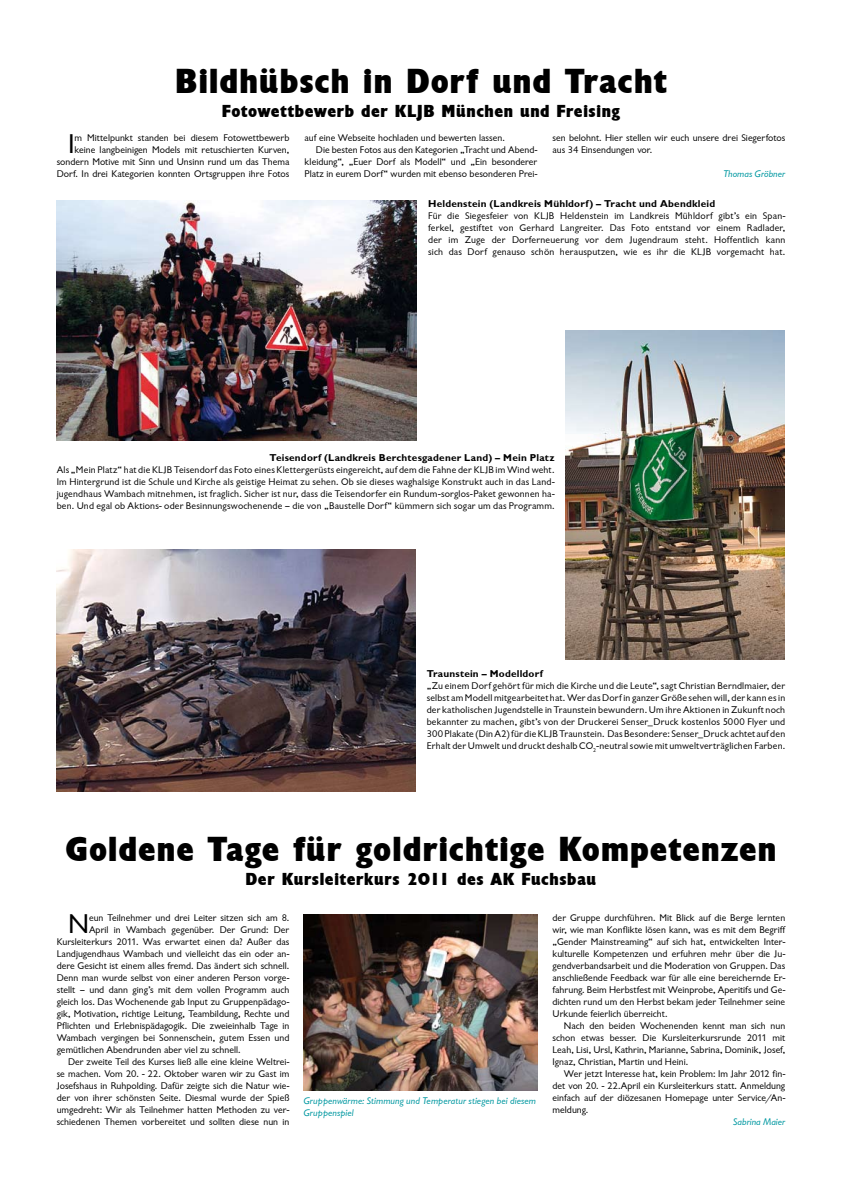
<style>
.page{position:relative;width:842px;height:1191px;background:#fff}
.page>*{position:absolute;margin:0;border:0;box-sizing:border-box;transform-origin:0 0}
.t1{font:36px "Garrison Cond Sans BOLD";letter-spacing:.025em;color:#000;scale:1.1 1}
.t2{font:28px "Garrison Sans";color:#000}
.t3{font:18px "Garrison Cond Sans BOLD";letter-spacing:.03em;color:#000;scale:1.1 1}
.t4{font:10px/12px "Garrison Sans";letter-spacing:.005em;color:#000;text-align:justify}
.t5{font:10px "Garrison Sans BOLD";letter-spacing:.02em;color:#000}
.t6{font:10px/12px "Garrison Sans ITALIC";letter-spacing:.005em;color:#0098a1}
</style>
<div class="page">
<img style="left:57px;top:201px;width:360px;height:240px">
<img style="left:57px;top:549px;width:358px;height:242px">
<img style="left:566px;top:331px;width:219px;height:329px">
<img style="left:303px;top:914px;width:235px;height:176px">
<h1 class="t1" style="left:175px;top:61px;width:448px">Bildhübsch in Dorf und Tracht</h1>
<h3 class="t3" style="left:222px;top:101px;width:364px">Fotowettbewerb der KLJB München und Freising</h3>
<p class="t4" style="left:57px;top:132px;width:234px;text-align:right">m Mittelpunkt standen bei diesem Fotowettbewerb keine langbeinigen Models mit retuschierten Kurven, sondern Motive mit Sinn und Unsinn rund um das Thema Dorf. In drei Kategorien konnten Ortsgruppen ihre Fotos</p>
<h2 class="t2" style="left:68px;top:128px;width:8px">I</h2>
<p class="t4" style="left:305px;top:132px;width:202px">auf eine Webseite hochladen und bewerten lassen.</p>
<p class="t4" style="left:316px;top:144px;width:223px">Die besten Fotos aus den Kategorien „Tracht und Abend-</p>
<p class="t4" style="left:305px;top:156px;width:234px">kleidung“, „Euer Dorf als Modell“ und „Ein besonderer</p>
<p class="t4" style="left:305px;top:168px;width:234px">Platz in eurem Dorf“ wurden mit ebenso besonderen Prei-</p>
<p class="t4" style="left:552px;top:132px;width:234px">sen belohnt. Hier stellen wir euch unsere drei Siegerfotos aus 34 Einsendungen vor.</p>
<p class="t6" style="left:723px;top:167px;width:63px">Thomas Gröbner</p>
<p class="t5" style="left:428px;top:198px;width:289px">Heldenstein (Landkreis Mühldorf) – Tracht und Abendkleid</p>
<p class="t4" style="left:428px;top:210px;width:359px">Für die Siegesfeier von KLJB Heldenstein im Landkreis Mühldorf gibt’s ein Span&shy;ferkel, gestiftet von Gerhard Langreiter. Das Foto entstand vor einem Radlader, der im Zuge der Dorferneuerung vor dem Jugendraum steht. Hoffentlich kann sich das Dorf genauso schön herausputzen, wie es ihr die KLJB vorgemacht hat.</p>
<p class="t5" style="left:270px;top:452px;width:286px">Teisendorf (Landkreis Berchtesgadener Land) – Mein Platz</p>
<p class="t4" style="left:57px;top:463px;width:499px">Als „Mein Platz“ hat die KLJB Teisendorf das Foto eines Klettergerüsts eingereicht, auf dem die Fahne der KLJB im Wind weht.<br>Im Hintergrund ist die Schule und Kirche als geistige Heimat zu sehen. Ob sie dieses waghalsige Konstrukt auch in das Land&shy;jugendhaus Wambach mitnehmen, ist fraglich. Sicher ist nur, dass die Teisendorfer ein Rundum-sorglos-Paket gewonnen ha&shy;ben. Und egal ob Aktions- oder Besinnungswochenende – die von „Baustelle Dorf“ kümmern sich sogar um das Programm.</p>
<p class="t5" style="left:427px;top:667px;width:118px">Traunstein – Modelldorf</p>
<p class="t4" style="left:427px;top:679px;width:360px">„Zu einem Dorf gehört für mich die Kirche und die Leute“, sagt Christian Berndlmaier, der selbst am Modell mitgearbeitet hat. Wer das Dorf in ganzer Größe sehen will, der kann es in der katholischen Jugendstelle in Traunstein bewundern. Um ihre Aktionen in Zukunft noch bekannter zu machen, gibt’s von der Druckerei Senser_Druck kostenlos 5000 Flyer und 300 Plakate (Din A2) für die KLJB Traunstein. Das Besondere: Senser_Druck achtet auf den Erhalt der Umwelt und druckt deshalb CO<sub>2</sub>-neutral sowie mit umweltverträglichen Farben.</p>
<h1 class="t1" style="left:65px;top:829px;width:648px">Goldene Tage für goldrichtige Kompetenzen</h1>
<h3 class="t3" style="left:246px;top:869px;width:320px">Der Kursleiterkurs 2011 des AK Fuchsbau</h3>
<h2 class="t2" style="left:68px;top:908px;width:23px">N</h2>
<p class="t4" style="left:89px;top:912px;width:202px">eun Teilnehmer und drei Leiter sitzen sich am 8.</p>
<p class="t4" style="left:89px;top:924px;width:202px">April in Wambach gegenüber. Der Grund: Der</p>
<p class="t4" style="left:57px;top:936px;width:234px">Kursleiterkurs 2011. Was erwartet einen da? Außer das</p>
<p class="t4" style="left:57px;top:948px;width:234px">Landjugendhaus Wambach und vielleicht das ein oder an-</p>
<p class="t4" style="left:57px;top:960px;width:234px">dere Gesicht ist einem alles fremd. Das ändert sich schnell.</p>
<p class="t4" style="left:57px;top:972px;width:234px">Denn man wurde selbst von einer anderen Person vorge-</p>
<p class="t4" style="left:57px;top:984px;width:234px">stellt – und dann ging’s mit dem vollen Programm auch</p>
<p class="t4" style="left:57px;top:996px;width:234px">gleich los. Das Wochenende gab Input zu Gruppenpädago-</p>
<p class="t4" style="left:57px;top:1008px;width:234px">gik, Motivation, richtige Leitung, Teambildung, Rechte und</p>
<p class="t4" style="left:57px;top:1020px;width:234px">Pflichten und Erlebnispädagogik. Die zweieinhalb Tage in</p>
<p class="t4" style="left:57px;top:1032px;width:234px">Wambach vergingen bei Sonnenschein, gutem Essen und</p>
<p class="t4" style="left:57px;top:1044px;width:186px">gemütlichen Abendrunden aber viel zu schnell.</p>
<p class="t4" style="left:68px;top:1056px;width:223px">Der zweite Teil des Kurses ließ alle eine kleine Weltrei-</p>
<p class="t4" style="left:57px;top:1068px;width:234px">se machen. Vom 20. - 22. Oktober waren wir zu Gast im</p>
<p class="t4" style="left:57px;top:1080px;width:234px">Josefshaus in Ruhpolding. Dafür zeigte sich die Natur wie-</p>
<p class="t4" style="left:57px;top:1092px;width:234px">der von ihrer schönsten Seite. Diesmal wurde der Spieß</p>
<p class="t4" style="left:57px;top:1104px;width:234px">umgedreht: Wir als Teilnehmer hatten Methoden zu ver-</p>
<p class="t4" style="left:57px;top:1116px;width:234px">schiedenen Themen vorbereitet und sollten diese nun in</p>
<p class="t6" style="left:303px;top:1094px;width:234px">Gruppenwärme: Stimmung und Temperatur stiegen bei diesem<br>Gruppenspiel</p>
<p class="t4" style="left:552px;top:912px;width:234px">der Gruppe durchführen. Mit Blick auf die Berge lernten wir, wie man Konflikte lösen kann, was es mit dem Begriff „Gender Mainstreaming“ auf sich hat, entwickelten Inter&shy;kulturelle Kompetenzen und erfuhren mehr über die Ju&shy;gendverbandsarbeit und die Moderation von Gruppen. Das anschließende Feedback war für alle eine bereichernde Er&shy;fahrung. Beim Herbstfest mit Weinprobe, Aperitifs und Ge&shy;dichten rund um den Herbst bekam jeder Teilnehmer seine Urkunde feierlich überreicht.</p>
<p class="t4" style="left:552px;top:1020px;width:234px;text-indent:11px">Nach den beiden Wochenenden kennt man sich nun schon etwas besser. Die Kursleiterkursrunde 2011 mit Leah, Lisi, Ursl, Kathrin, Marianne, Sabrina, Dominik, Josef, Ignaz, Christian, Martin und Heini.</p>
<p class="t4" style="left:552px;top:1068px;width:234px;text-indent:11px">Wer jetzt Interesse hat, kein Problem: Im Jahr 2012 fin&shy;det von 20. - 22.April ein Kursleiterkurs statt. Anmeldung einfach auf der diözesanen Homepage unter Service/An&shy;meldung.</p>
<p class="t6" style="left:733px;top:1115px;width:54px">Sabrina Maier</p>
</div>
